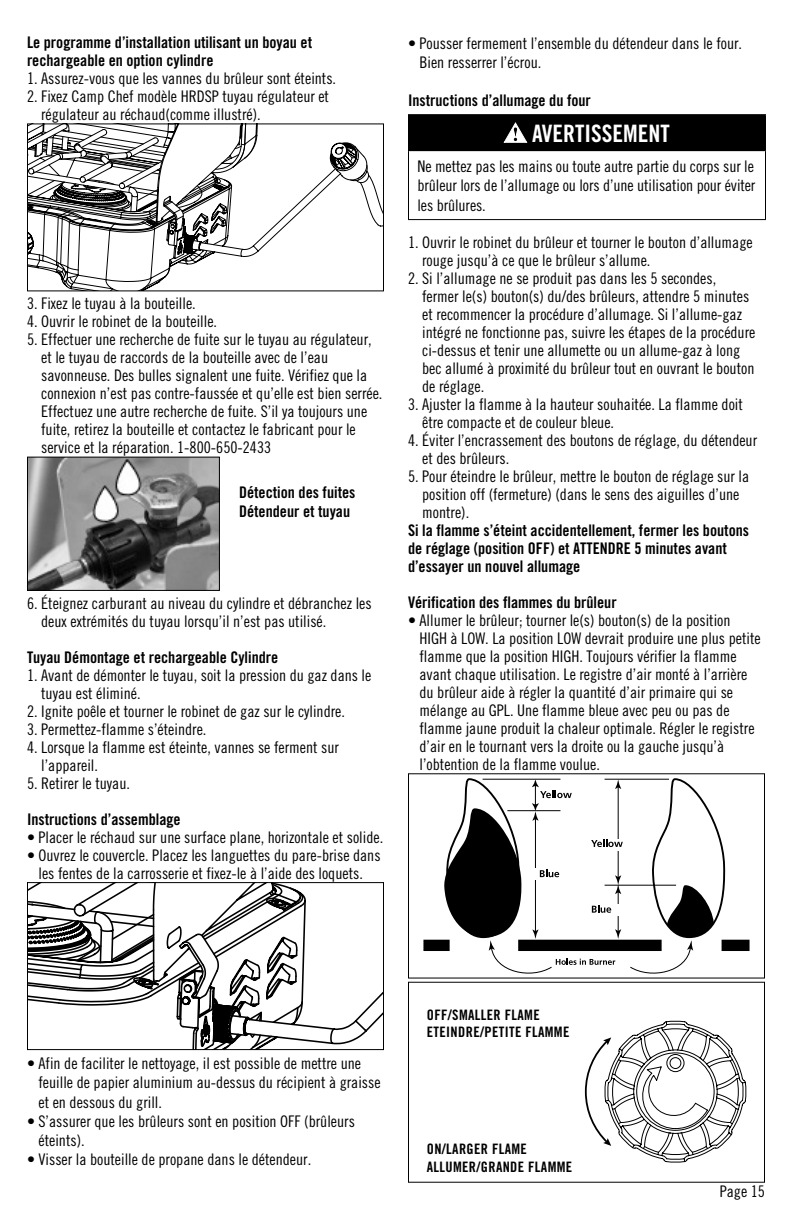
<style>
.page{position:relative;width:792px;height:1224px;background:#fff}
.page>*{position:absolute;margin:0;border:0;box-sizing:border-box;transform-origin:0 0}
.t1{font:24px "Trade Gothic Bold Cond Twenty";color:#fff}
.Main_Style{font:16px/18px "Trade Gothic Cond Eighteen";color:#000}
.Main_Style-2{font:16px/18px "Trade Gothic Bold Cond Twenty";color:#000}
.t2{font:14.4px/17.2px "Trade Gothic Bold Cond Twenty";letter-spacing:.025em;color:#000}
</style>
<div class="page">
<svg style="left:29px;top:125px;width:353px;height:163px"></svg>
<div style="left:27px;top:123px;width:357px;height:168px;border:1px solid #000"></div>
<img style="left:29px;top:459px;width:189px;height:130px">
<div style="left:27px;top:457px;width:193px;height:134px;border:1px solid #000"></div>
<svg style="left:343px;top:992px;width:39px;height:52px"></svg>
<svg style="left:29px;top:884px;width:301px;height:163px"></svg>
<div style="left:27px;top:882px;width:357px;height:168px;border:1px solid #000"></div>
<div style="left:408px;top:115px;width:358px;height:36px;background:#000"></div>
<hr style="left:408px;top:151px;width:1px;height:68px;background:#000">
<hr style="left:765px;top:151px;width:1px;height:68px;background:#000">
<hr style="left:408px;top:219px;width:358px;height:1px;background:#000">
<hr style="left:408px;top:114px;width:358px;height:1px;background:#000">
<svg style="left:504px;top:123px;width:23px;height:20px"></svg>
<div style="left:722px;top:940px;width:28px;height:11px;background:#000"></div>
<div style="left:518px;top:940px;width:144px;height:11px;background:#000"></div>
<div style="left:423px;top:940px;width:27px;height:11px;background:#000"></div>
<hr style="left:605px;top:885px;width:71px;height:1px;background:#000">
<hr style="left:605px;top:779px;width:64px;height:1px;background:#000">
<svg style="left:629px;top:778px;width:97px;height:196px"></svg>
<svg style="left:443px;top:778px;width:180px;height:196px"></svg>
<div style="left:408px;top:773px;width:357px;height:206px;border:1px solid #000"></div>
<svg style="left:584px;top:1021px;width:162px;height:141px"></svg>
<div style="left:408px;top:982px;width:357px;height:201px;border:1px solid #000"></div>
<p class="Main_Style-2" style="left:27px;top:33px;width:287px">Le programme d’installation utilisant un boyau et rechargeable en option cylindre</p>
<p class="Main_Style" style="left:27px;top:69px;width:311px">1. Assurez-vous que les vannes du brûleur sont éteints.</p>
<p class="Main_Style" style="left:41px;top:87px;width:289px;text-indent:-14px">2. Fixez Camp Chef modèle HRDSP tuyau régulateur et régulateur au réchaud(comme illustré).</p>
<p class="Main_Style" style="left:27px;top:295px;width:170px">3. Fixez le tuyau à la bouteille.</p>
<p class="Main_Style" style="left:27px;top:313px;width:192px">4. Ouvrir le robinet de la bouteille.</p>
<p class="Main_Style" style="left:41px;top:331px;width:343px;text-indent:-14px">5. Effectuer une recherche de fuite sur le tuyau au régulateur, et le tuyau de raccords de la bouteille avec de l’eau savonneuse. Des bulles signalent une fuite. Vérifiez que la connexion n’est pas contre-faussée et qu’elle est bien serrée.<br>Effectuez une autre recherche de fuite. S’il ya toujours une fuite, retirez la bouteille et contactez le fabricant pour le service et la réparation. 1-800-650-2433</p>
<p class="Main_Style-2" style="left:239px;top:483px;width:118px">Détection des fuites</p>
<p class="Main_Style-2" style="left:239px;top:502px;width:113px">Détendeur et tuyau</p>
<p class="Main_Style" style="left:41px;top:594px;width:332px;text-indent:-14px">6. Éteignez carburant au niveau du cylindre et débranchez les deux extrémités du tuyau lorsqu’il n’est pas utilisé.</p>
<p class="Main_Style-2" style="left:27px;top:648px;width:253px">Tuyau Démontage et rechargeable Cylindre</p>
<p class="Main_Style" style="left:41px;top:666px;width:332px;text-indent:-14px">1. Avant de démonter le tuyau, soit la pression du gaz dans le tuyau est éliminé.</p>
<p class="Main_Style" style="left:27px;top:702px;width:320px">2. Ignite poêle et tourner le robinet de gaz sur le cylindre.</p>
<p class="Main_Style" style="left:27px;top:720px;width:181px">3. Permettez-flamme s’éteindre.</p>
<p class="Main_Style" style="left:41px;top:738px;width:299px;text-indent:-14px">4. Lorsque la flamme est éteinte, vannes se ferment sur l’appareil.</p>
<p class="Main_Style" style="left:27px;top:774px;width:105px">5. Retirer le tuyau.</p>
<p class="Main_Style-2" style="left:27px;top:810px;width:155px">Instructions d’assemblage</p>
<p class="Main_Style" style="left:27px;top:828px;width:358px">• Placer le réchaud sur une surface plane, horizontale et solide.</p>
<p class="Main_Style" style="left:27px;top:846px;width:355px;text-align:center">• Ouvrez le couvercle. Placez les languettes du pare-brise dans les fentes de la carrosserie et fixez-le à l’aide des loquets.</p>
<p class="Main_Style" style="left:420px;top:33px;width:324px;line-height:19.2px;text-indent:-12px">• Pousser fermement l’ensemble du détendeur dans le four.<br>Bien resserrer l’écrou.</p>
<p class="Main_Style-2" style="left:408px;top:91px;width:184px">Instructions d’allumage du four</p>
<p class="t1" style="left:532px;top:119px;width:139px">AVERTISSEMENT</p>
<p class="Main_Style" style="left:418px;top:157px;width:339px;line-height:19.2px;text-align:justify">Ne mettez pas les mains ou toute autre partie du corps sur le brûleur lors de l’allumage ou lors d’une utilisation pour éviter les brûlures.</p>
<p class="Main_Style" style="left:422px;top:233px;width:332px;text-indent:-14px">1. Ouvrir le robinet du brûleur et tourner le bouton d’allumage rouge jusqu’à ce que le brûleur s’allume.</p>
<p class="Main_Style" style="left:422px;top:269px;width:335px;text-indent:-14px">2. Si l’allumage ne se produit pas dans les 5 secondes, fermer le(s) bouton(s) du/des brûleurs, attendre 5 minutes et recommencer la procédure d’allumage. Si l’allume-gaz intégré ne fonctionne pas, suivre les étapes de la procédure ci-dessus et tenir une allumette ou un allume-gaz à long bec allumé à proximité du brûleur tout en ouvrant le bouton de réglage.</p>
<p class="Main_Style" style="left:422px;top:395px;width:322px;text-indent:-14px">3. Ajuster la flamme à la hauteur souhaitée. La flamme doit être compacte et de couleur bleue.</p>
<p class="Main_Style" style="left:422px;top:431px;width:337px;text-indent:-14px">4. Éviter l’encrassement des boutons de réglage, du détendeur et des brûleurs.</p>
<p class="Main_Style" style="left:422px;top:467px;width:329px;text-indent:-14px">5. Pour éteindre le brûleur, mettre le bouton de réglage sur la position off (fermeture) (dans le sens des aiguilles d’une montre).</p>
<p class="Main_Style-2" style="left:408px;top:521px;width:343px">Si la flamme s’éteint accidentellement, fermer les boutons de réglage (position OFF) et ATTENDRE 5 minutes avant d’essayer un nouvel allumage</p>
<p class="Main_Style-2" style="left:408px;top:593px;width:210px">Vérification des flammes du brûleur</p>
<p class="Main_Style" style="left:420px;top:611px;width:343px;text-indent:-12px">• Allumer le brûleur; tourner le(s) bouton(s) de la position HIGH à LOW. La position LOW devrait produire une plus petite flamme que la position HIGH. Toujours vérifier la flamme avant chaque utilisation. Le registre d’air monté à l’arrière du brûleur aide à régler la quantité d’air primaire qui se mélange au GPL. Une flamme bleue avec peu ou pas de flamme jaune produit la chaleur optimale. Régler le registre d’air en le tournant vers la droite ou la gauche jusqu’à l’obtention de la flamme voulue.</p>
<p class="Main_Style" style="left:39px;top:1054px;width:344px;line-height:19.2px;text-indent:-12px">• Afin de faciliter le nettoyage, il est possible de mettre une feuille de papier aluminium au-dessus du récipient à graisse et en dessous du grill.</p>
<p class="Main_Style" style="left:39px;top:1111px;width:318px;line-height:19.2px;text-indent:-12px">• S’assurer que les brûleurs sont en position OFF (brûleurs éteints).</p>
<p class="Main_Style" style="left:27px;top:1150px;width:286px">• Visser la bouteille de propane dans le détendeur.</p>
<p class="t2" style="left:427px;top:1006px;width:144px">OFF/SMALLER FLAME<br>ETEINDRE/PETITE FLAMME</p>
<p class="t2" style="left:427px;top:1140px;width:147px">ON/LARGER FLAME<br>ALLUMER/GRANDE FLAMME</p>
<p class="Main_Style" style="left:720px;top:1182px;width:47px">Page 15</p>
</div>
